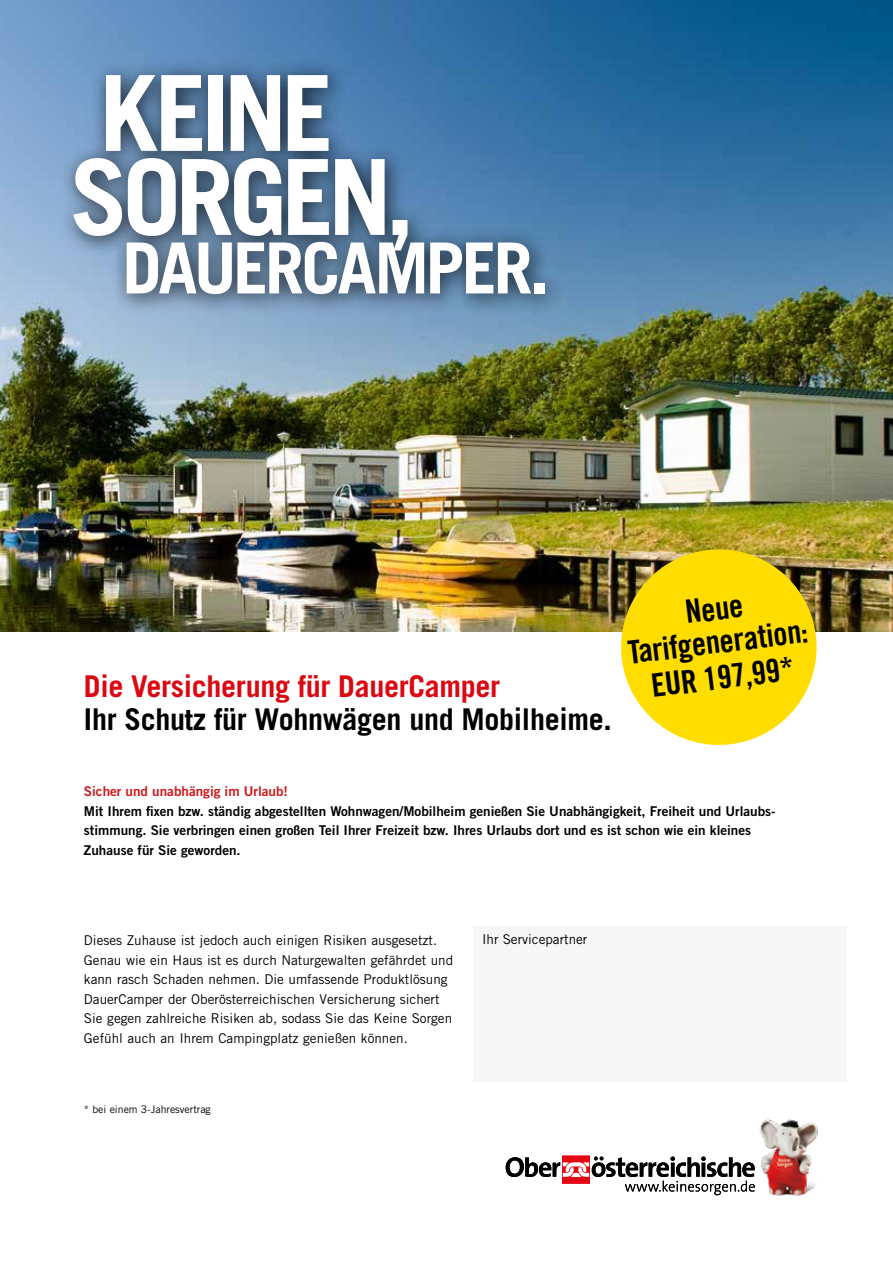
<style>
.page{position:relative;width:893px;height:1263px;background:#fff}
.page>*{position:absolute;margin:0;border:0;box-sizing:border-box;transform-origin:0 0}
.t1{font:700 105px/84px "Trade Gothic LT Pro";letter-spacing:-.055em;color:#fff}
.t2{font:700 70.5px "Trade Gothic LT Pro";letter-spacing:-.045em;color:#fff}
.t3{font:32.25px/33px "Trade Gothic LT Pro Bd Cn 20";color:#000;text-align:center}
.t4{font:700 30px "Trade Gothic LT Pro";letter-spacing:-.01em;color:#000}
.t5{font:700 30px "Trade Gothic LT Pro";letter-spacing:-.01em;color:#db0812}
.t6{font:13.5px/19.5px "Trade Gothic LT Pro";color:#000}
.t7{font:13.5px/19.5px "Trade Gothic LT Pro Bd 2";color:#000}
.t8{font:13.5px "Trade Gothic LT Pro Bd 2";color:#cd171a}
.t9{font:10.5px "Trade Gothic LT Pro";color:#000}
</style>
<div class="page">
<img style="left:0;top:0;width:893px;height:631px">
<div style="left:59px;top:59px;width:507px;height:256px;background:#000;opacity:.75"></div>
<img style="left:759px;top:1119px;width:59px;height:77px">
<svg style="left:615px;top:543px;width:207px;height:202px;background:#edd229"></svg>
<div style="left:474px;top:927px;width:373px;height:155px;background:#f6f6f6"></div>
<div style="left:562px;top:1155px;width:28px;height:29px;background:#ed656d"></div>
<svg style="left:506px;top:1156px;width:249px;height:39px"></svg>
<h1 class="t1" style="left:70px;top:70px;width:346px">KEINE<br>SORGEN,</h1>
<h2 class="t2" style="left:122px;top:225px;width:429px">DAUERCAMPER.</h2>
<h3 class="t5" style="left:84px;top:668px;width:418px">Die Versicherung für DauerCamper</h3>
<h3 class="t4" style="left:84px;top:701px;width:529px">Ihr Schutz für Wohnwägen und Mobilheime.</h3>
<h3 class="t3" style="left:622px;top:603px;width:182px;rotate:-7deg">Neue<br>Tarifgeneration:</h3>
<h3 class="t3" style="left:649px;top:669px;width:145px;rotate:-7deg">EUR 197,99*</h3>
<p class="t8" style="left:84px;top:783px;width:206px">Sicher und unabhängig im Urlaub!</p>
<p class="t7" style="left:84px;top:801px;width:693px">Mit Ihrem fixen bzw. ständig abgestellten Wohnwagen/Mobilheim genießen Sie Unabhängigkeit, Freiheit und Urlaubs&shy;stimmung. Sie verbringen einen großen Teil Ihrer Freizeit bzw. Ihres Urlaubs dort und es ist schon wie ein kleines<br>Zuhause für Sie geworden.</p>
<p class="t6" style="left:84px;top:930px;width:371px">Dieses Zuhause ist jedoch auch einigen Risiken ausgesetzt.<br>Genau wie ein Haus ist es durch Naturgewalten gefährdet und kann rasch Schaden nehmen. Die umfassende Produktlösung DauerCamper der Oberösterreichischen Versicherung sichert Sie gegen zahlreiche Risiken ab, sodass Sie das Keine Sorgen Gefühl auch an Ihrem Campingplatz genießen können.</p>
<p class="t6" style="left:482px;top:930px;width:107px">Ihr Servicepartner</p>
<p class="t9" style="left:84px;top:1103px;width:128px">* bei einem 3-Jahresvertrag</p>
</div>
